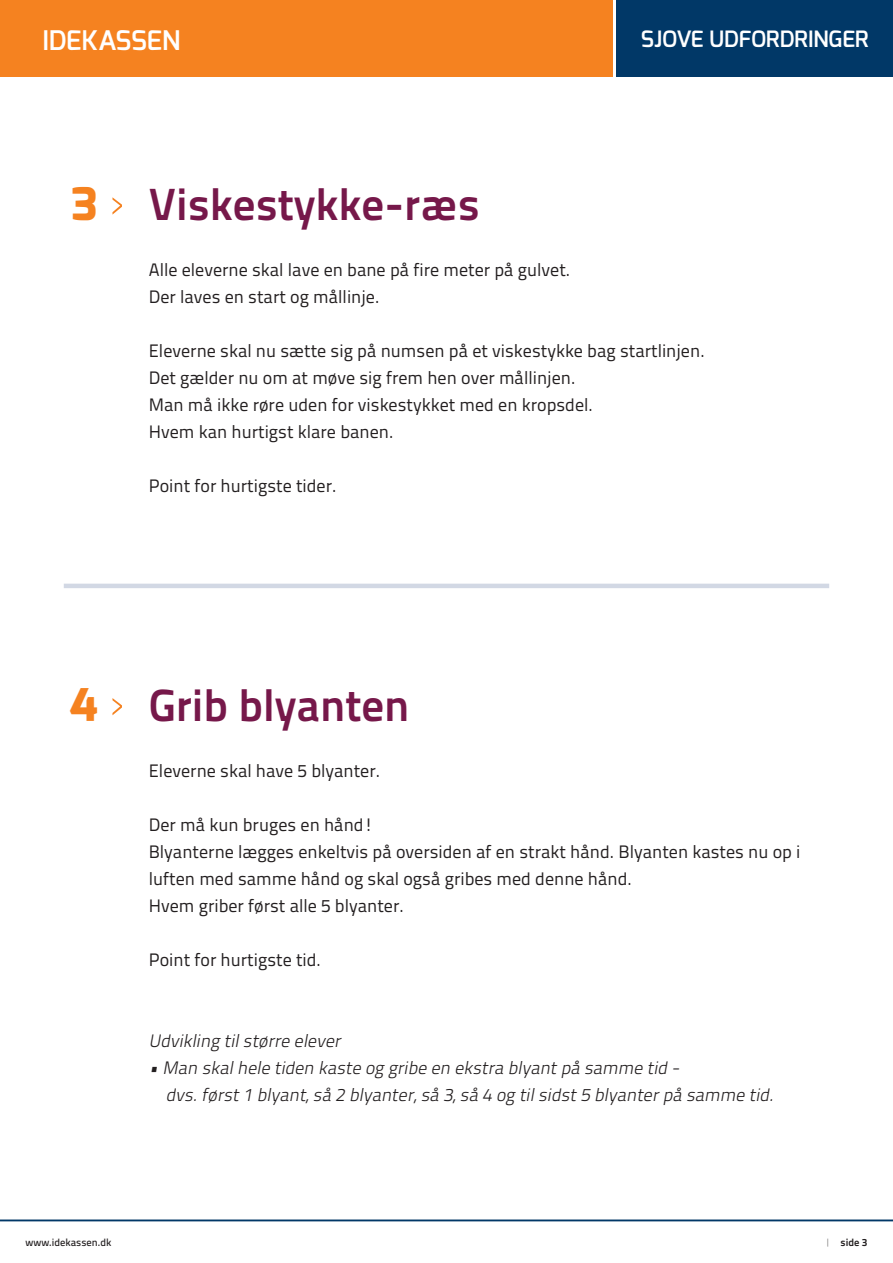
<style>
.page{position:relative;width:893px;height:1263px;background:#fff}
.page>*{position:absolute;margin:0;border:0;box-sizing:border-box;transform-origin:0 0}
.t1{font:45px "Titillium Text 25 L 800 wt";color:#76184a}
.t2{font:800 45px "Exo";color:#f58220}
.t3{font:600 27px "Exo";color:#fff}
.t4{font:600 22.5px "Exo";color:#fff}
.t5{font:18px/27px "Titillium Text 25 L 400 wt";color:#231f20}
.t6{font:italic 18px "Titillium Text 25 L 250 wt";color:#231f20}
.t7{font:10.5px "Titillium Text 25 L 600 wt";color:#231f20}
.t8{font:10.5px "Titillium Text 25 L 800 wt";color:#231f20}
.s1{font-family:"Titillium Text 25 L 1 wt";font-weight:400;font-size:57px}
.s2{font-family:"Titillium Text 25 L 1 wt"}
</style>
<div class="page">
<hr style="left:0;top:1220px;width:893px;height:1px;background:#013867">
<div style="left:0;top:0;width:612px;height:77px;background:#f58220"></div>
<div style="left:617px;top:0;width:276px;height:77px;background:#013867"></div>
<hr style="left:64px;top:584px;width:765px;height:4px;background:#d2d8e4">
<h2 class="t3" style="left:43px;top:23px;width:139px">IDEKASSEN</h2>
<p class="t4" style="left:641px;top:25px;width:229px">SJOVE UDFORDRINGER</p>
<p class="t2" style="left:72px;top:175px;width:53px">3 <span class="s1">›</span></p>
<p class="t1" style="left:149px;top:170px;width:333px">Viskestykke-ræs</p>
<p class="t5" style="left:149px;top:255px;width:423px">Alle eleverne skal lave en bane på fire meter på gulvet.</p>
<p class="t5" style="left:149px;top:282px;width:232px">Der laves en start og mållinje.</p>
<p class="t5" style="left:149px;top:336px;width:557px">Eleverne skal nu sætte sig på numsen på et viskestykke bag startlinjen.</p>
<p class="t5" style="left:149px;top:363px;width:428px">Det gælder nu om at møve sig frem hen over mållinjen.</p>
<p class="t5" style="left:149px;top:390px;width:446px">Man må ikke røre uden for viskestykket med en kropsdel.</p>
<p class="t5" style="left:149px;top:417px;width:246px">Hvem kan hurtigst klare banen.</p>
<p class="t5" style="left:149px;top:471px;width:189px">Point for hurtigste tider.</p>
<p class="t2" style="left:70px;top:676px;width:55px">4 <span class="s1">›</span></p>
<p class="t1" style="left:149px;top:670px;width:262px">Grib blyanten</p>
<p class="t5" style="left:149px;top:756px;width:233px">Eleverne skal have 5 blyanter.</p>
<p class="t5" style="left:149px;top:810px;width:226px">Der må kun bruges en hånd!</p>
<p class="t5" style="left:149px;top:837px;width:653px">Blyanterne lægges enkeltvis på oversiden af en strakt hånd. Blyanten kastes nu op i luften med samme hånd og skal også gribes med denne hånd.</p>
<p class="t5" style="left:149px;top:891px;width:257px">Hvem griber først alle 5 blyanter.</p>
<p class="t5" style="left:149px;top:945px;width:174px">Point for hurtigste tid.</p>
<p class="t6" style="left:149px;top:1027px;width:198px">Udvikling tilstørre elever</p>
<p class="t6" style="left:149px;top:1054px;width:536px">• Man skalhele tiden kaste og gribe en ekstra blyantpå samme tid -</p>
<p class="t6" style="left:166px;top:1081px;width:614px">dvs.først1 blyant,så 2 blyanter,så 3,så 4 og tilsidst5 blyanterpå samme tid.</p>
<p class="t7" style="left:26px;top:1234px;width:88px">www.idekassen.dk</p>
<p class="t8" style="left:825px;top:1234px;width:44px"><span class="s2">|</span> side 3</p>
</div>
